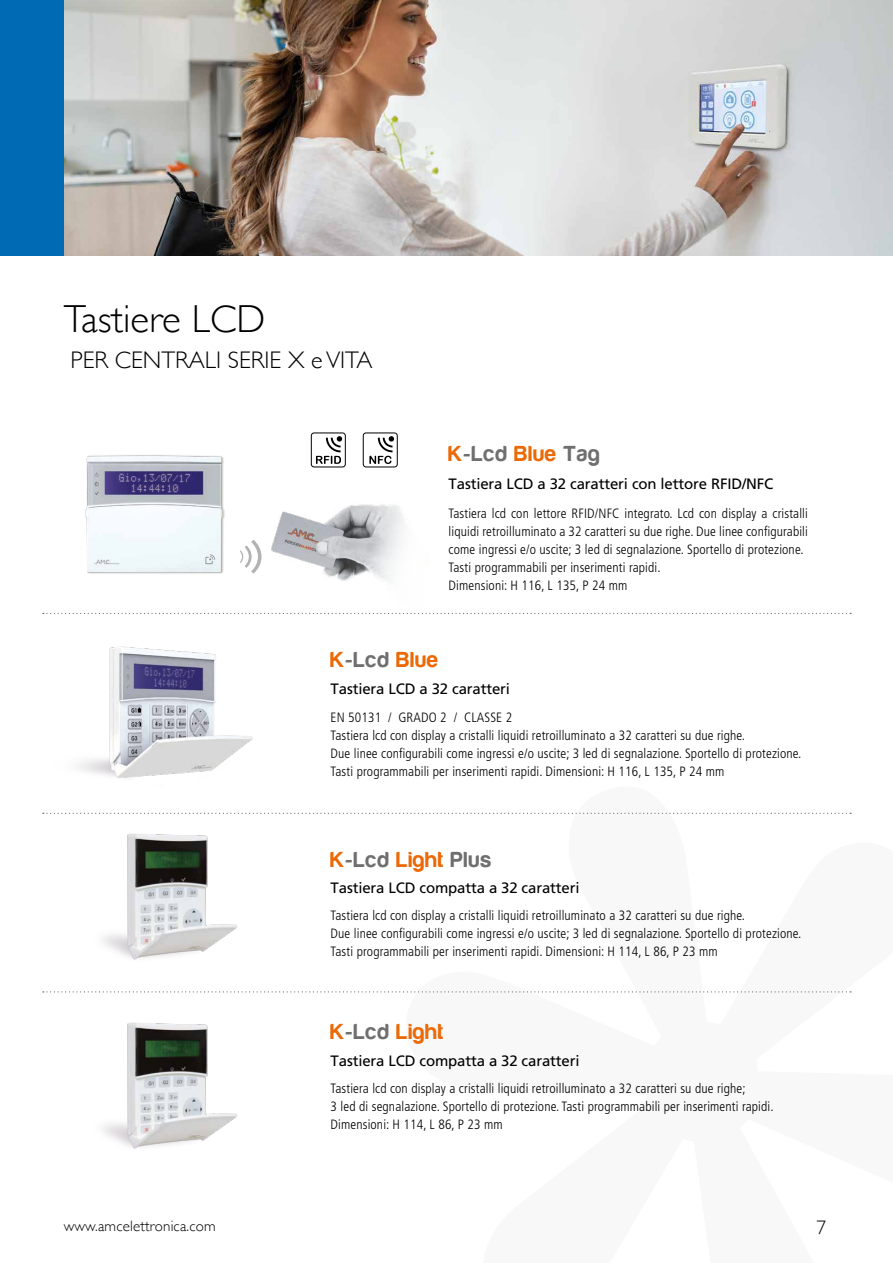
<style>
.page{position:relative;width:893px;height:1263px;background:#fff}
.page>*{position:absolute;margin:0;border:0;box-sizing:border-box;transform-origin:0 0}
.t1{font:300 39px "Gill Sans";color:#000}
.t2{font:300 24px "Gill Sans";color:#000}
.t3{font:22.5px "Harabara";letter-spacing:.05em;color:#706f6f}
.t4{font:22.5px "Harabara";letter-spacing:.05em;color:#ec6907}
.t5{font:300 19.5px "Gill Sans";color:#000}
.t6{font:15px "Frutiger LT Std";letter-spacing:-.01em;color:#000}
.t7{font:300 15px "Gill Sans";letter-spacing:.01em;color:#000}
.t8{font:300 condensed 13.5px/18px "Frutiger LT Std";letter-spacing:.01em;color:#000}
.s1{color:#ec6907}
.s2{color:#706f6f}
</style>
<div class="page">
<img style="left:271px;top:504px;width:133px;height:77px">
<img style="left:103px;top:833px;width:135px;height:127px">
<img style="left:103px;top:1022px;width:135px;height:127px">
<img style="left:78px;top:646px;width:175px;height:132px">
<img style="left:85px;top:455px;width:140px;height:119px">
<svg style="left:240px;top:540px;width:22px;height:34px"></svg>
<svg style="left:43px;top:813px;width:808px;height:1px"></svg>
<svg style="left:43px;top:613px;width:808px;height:1px"></svg>
<svg style="left:43px;top:991px;width:808px;height:1px"></svg>
<img style="left:64px;top:0;width:829px;height:255px">
<div style="left:0;top:0;width:64px;height:255px;background:#006ab4"></div>
<div style="left:363px;top:433px;width:35px;height:34px;border:1px solid #000;border-radius:3px"></div>
<svg style="left:369px;top:436px;width:25px;height:28px"></svg>
<div style="left:311px;top:433px;width:35px;height:34px;border:1px solid #000;border-radius:3px"></div>
<svg style="left:316px;top:436px;width:26px;height:28px"></svg>
<h1 class="t1" style="left:64px;top:289px;width:203px">Tastiere LCD</h1>
<h2 class="t2" style="left:70px;top:341px;width:304px">PER CENTRALI SERIE X e VITA</h2>
<h3 class="t3" style="left:449px;top:442px;width:153px"><span class="s1">K</span>-Lcd <span class="s1">Blue</span> Tag</h3>
<p class="t6" style="left:449px;top:475px;width:326px">Tastiera LCD a 32 caratteri con lettore RFID/NFC</p>
<p class="t8" style="left:449px;top:505px;width:361px">Tastiera lcd con lettore RFID/NFC integrato. Lcd con display a cristalli liquidi retroilluminato a 32 caratteri su due righe. Due linee configurabili come ingressi e/o uscite; 3 led di segnalazione. Sportello di protezione.<br>Tasti programmabili per inserimenti rapidi.<br>Dimensioni: H 116, L 135, P 24 mm</p>
<h3 class="t4" style="left:331px;top:647px;width:109px">K<span class="s2">-Lcd</span> Blue</h3>
<p class="t6" style="left:331px;top:680px;width:181px">Tastiera LCD a 32 caratteri</p>
<p class="t8" style="left:331px;top:709px;width:472px">EN 50131 / GRADO 2 / CLASSE 2<br>Tastiera lcd con display a cristalli liquidi retroilluminato a 32 caratteri su due righe.<br>Due linee configurabili come ingressi e/o uscite; 3 led di segnalazione. Sportello di protezione.<br>Tasti programmabili per inserimenti rapidi. Dimensioni: H 116, L 135, P 24 mm</p>
<h3 class="t3" style="left:331px;top:847px;width:162px"><span class="s1">K</span>-Lcd <span class="s1">Light</span> Plus</h3>
<p class="t6" style="left:331px;top:878px;width:251px">Tastiera LCD compatta a 32 caratteri</p>
<p class="t8" style="left:331px;top:907px;width:472px">Tastiera lcd con display a cristalli liquidi retroilluminato a 32 caratteri su due righe.<br>Due linee configurabili come ingressi e/o uscite; 3 led di segnalazione. Sportello di protezione.<br>Tasti programmabili per inserimenti rapidi. Dimensioni: H 114, L 86, P 23 mm</p>
<h3 class="t4" style="left:331px;top:1020px;width:114px">K<span class="s2">-Lcd</span> Light</h3>
<p class="t6" style="left:331px;top:1052px;width:251px">Tastiera LCD compatta a 32 caratteri</p>
<p class="t8" style="left:331px;top:1080px;width:444px">Tastiera lcd con display a cristalli liquidi retroilluminato a 32 caratteri su due righe;<br>3 led di segnalazione. Sportello di protezione. Tasti programmabili per inserimenti rapidi.<br>Dimensioni: H 114, L 86, P 23 mm</p>
<p class="t7" style="left:64px;top:1214px;width:153px">www.amcelettronica.com</p>
<h3 class="t5" style="left:816px;top:1212px;width:11px">7</h3>
</div>
